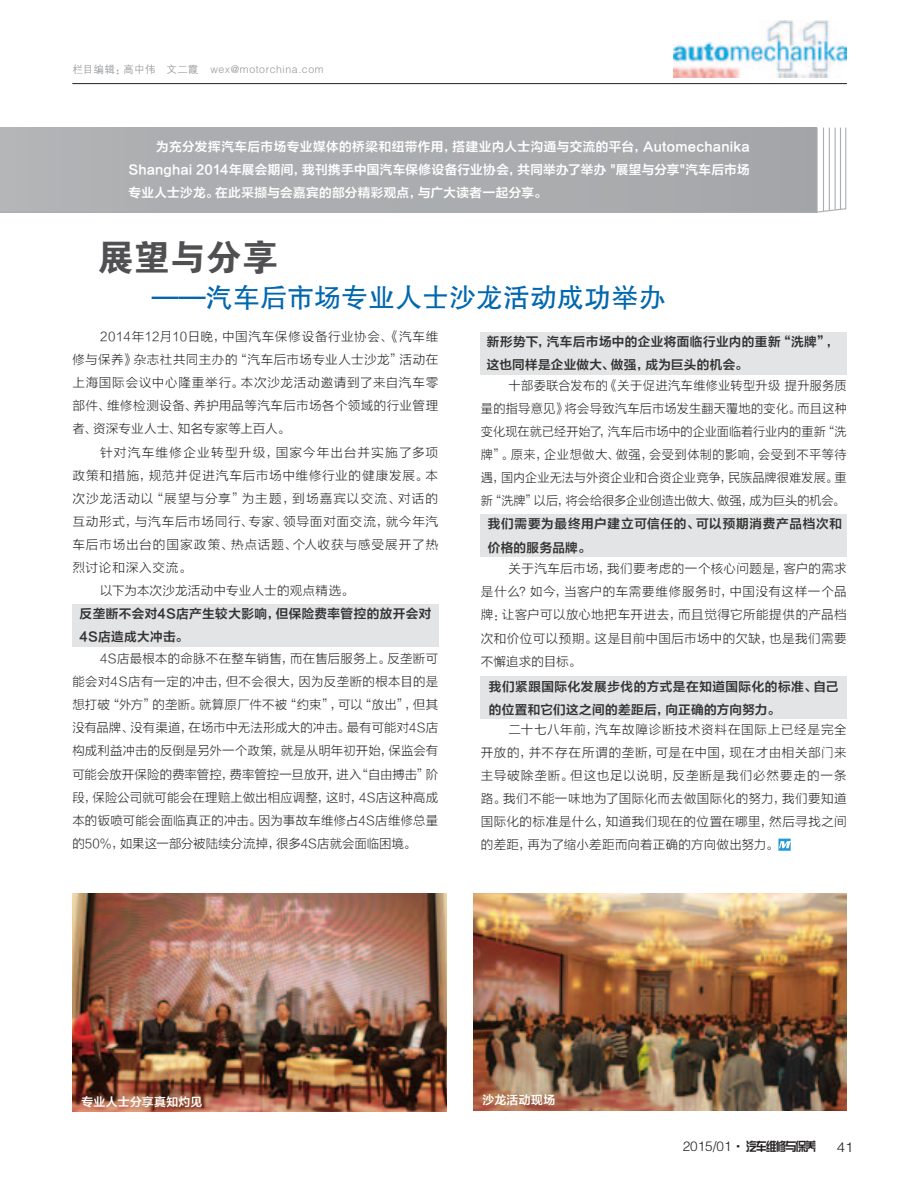
<style>
.page{position:relative;width:915px;height:1191px;background:#fff}
.page>*{position:absolute;margin:0;border:0;box-sizing:border-box;transform-origin:0 0}
.t1{font:36px "FZDHTJW GB1 0";color:#505052}
.t2{font:27px "FZHTJW GB1 0";color:#0067af}
.t3{font:13.5px "FZZDXJW GB1 0";color:#232021}
.t4{font:13.5px "FZZDXJW GB1 0";color:#232021;scale:1.1 1}
.t5{font:12.6px/23.1px "FZLTXHK";letter-spacing:.025em;color:#333233;text-align:justify}
.t6{font:12.6px/23.1px "FZLTZCHK GBK1 0";letter-spacing:.035em;color:#333233}
.t7{font:12.6px/23.1px "FZLTZCHK GBK1 0";letter-spacing:.03em;color:#fff;text-align:justify}
.t8{font:12.6px "FZLTXHK";letter-spacing:.045em;color:#333233}
.t9{font:12.6px "FZLTXHK";letter-spacing:.055em;color:#333233}
.t10{font:12.6px "FZLTXHK";letter-spacing:.075em;color:#333233}
.t11{font:12.6px "FZLTXHK";letter-spacing:.06em;color:#333233}
.t12{font:12.6px "FZLTXHK";letter-spacing:.085em;color:#333233}
.t13{font:12.6px "FZLTXHK";letter-spacing:.005em;color:#333233}
.t14{font:11.85px "FZLTZCHK GBK1 0";letter-spacing:.025em;color:#fff}
.t15{font:10.5px "FZZDXJW GB1 0";letter-spacing:.055em;color:#949699}
.s1{font-family:"H Yk 1 gj";font-size:12.3px}
</style>
<div class="page">
<hr style="left:72px;top:83px;width:774px;height:1px;background:#232021">
<img style="left:673px;top:21px;width:173px;height:56px">
<div style="left:480px;top:676px;width:366px;height:43px;background:#e3e4e5"></div>
<div style="left:480px;top:514px;width:366px;height:43px;background:#e3e4e5"></div>
<div style="left:72px;top:604px;width:366px;height:42px;background:#e3e4e5"></div>
<div style="left:0;top:127px;width:846px;height:86px;background:#aaadaf"></div>
<hr style="left:839px;top:128px;width:1px;height:81px;background:#abadb0">
<hr style="left:828px;top:128px;width:1px;height:82px;background:#abadb0">
<hr style="left:822px;top:128px;width:1px;height:83px;background:#abadb0">
<hr style="left:816px;top:128px;width:1px;height:85px;background:#abadb0">
<hr style="left:834px;top:128px;width:1px;height:81px;background:#abadb0">
<img style="left:72px;top:893px;width:374px;height:218px">
<img style="left:473px;top:893px;width:372px;height:217px">
<svg style="left:778px;top:838px;width:12px;height:12px"></svg>
<div style="left:480px;top:332px;width:366px;height:42px;background:#e3e4e5"></div>
<p class="t15" style="left:72px;top:63px;width:253px">栏目编辑：高中伟 文二霞 wex@motorchina.com</p>
<p class="t7" style="left:128px;top:135px;width:622px;text-indent:28px">为充分发挥汽车后市场专业媒体的桥梁和纽带作用，搭建业内人士沟通与交流的平台，Automechanika Shanghai 2014年展会期间，我刊携手中国汽车保修设备行业协会，共同举办了举办 "展望与分享"汽车后市场专业人士沙龙。在此采撷与会嘉宾的部分精彩观点，与广大读者一起分享。</p>
<h1 class="t1" style="left:98px;top:237px;width:181px">展望与分享</h1>
<h2 class="t2" style="left:152px;top:283px;width:514px">——汽车后市场专业人士沙龙活动成功举办</h2>
<p class="t5" style="left:72px;top:325px;width:367px;text-indent:28px">2014年12月10日晚，中国汽车保修设备行业协会、《汽车维修与保养》杂志社共同主办的“汽车后市场专业人士沙龙”活动在上海国际会议中心隆重举行。本次沙龙活动邀请到了来自汽车零部件、维修检测设备、养护用品等汽车后市场各个领域的行业管理者、资深专业人士、知名专家等上百人。</p>
<p class="t12" style="left:100px;top:445px;width:340px">针对汽车维修企业转型升级，国家今年出台并实施了多项</p>
<p class="t9" style="left:72px;top:468px;width:367px">政策和措施，规范并促进汽车后市场中维修行业的健康发展。本</p>
<p class="t10" style="left:72px;top:491px;width:367px">次沙龙活动以“展望与分享”为主题，到场嘉宾以交流、对话的</p>
<p class="t8" style="left:72px;top:514px;width:367px">互动形式，与汽车后市场同行、专家、领导面对面交流，就今年汽</p>
<p class="t11" style="left:72px;top:538px;width:367px">车后市场出台的国家政策、热点话题、个人收获与感受展开了热</p>
<p class="t8" style="left:72px;top:561px;width:121px">烈讨论和深入交流。</p>
<p class="t13" style="left:100px;top:584px;width:255px">以下为本次沙龙活动中专业人士的观点精选。</p>
<p class="t6" style="left:486px;top:330px;width:353px">新形势下，汽车后市场中的企业将面临行业内的重新“洗牌”，这也同样是企业做大、做强，成为巨头的机会。</p>
<p class="t5" style="left:480px;top:374px;width:367px;text-indent:28px">十部委联合发布的《关于促进汽车维修业转型升级 提升服务质量的指导意见》将会导致汽车后市场发生翻天覆地的变化。而且这种变化现在就已经开始了，汽车后市场中的企业面临着行业内的重新“洗牌”。原来，企业想做大、做强，会受到体制的影响，会受到不平等待遇，国内企业无法与外资企业和合资企业竞争，民族品牌很难发展。重新“洗牌”以后，将会给很多企业创造出做大、做强，成为巨头的机会。</p>
<p class="t6" style="left:487px;top:513px;width:355px">我们需要为最终用户建立可信任的、可以预期消费产品档次和价格的服务品牌。</p>
<p class="t5" style="left:480px;top:557px;width:367px;text-indent:28px">关于汽车后市场，我们要考虑的一个核心问题是，客户的需求是什么？如今，当客户的车需要维修服务时，中国没有这样一个品牌：让客户可以放心地把车开进去，而且觉得它所能提供的产品档次和价位可以预期。这是目前中国后市场中的欠缺，也是我们需要不懈追求的目标。</p>
<p class="t6" style="left:80px;top:602px;width:353px">反垄断不会对4S店产生较大影响，但保险费率管控的放开会对<br>4S店造成大冲击。</p>
<p class="t5" style="left:72px;top:647px;width:367px;text-indent:28px">4S店最根本的命脉不在整车销售，而在售后服务上。反垄断可能会对4S店有一定的冲击，但不会很大，因为反垄断的根本目的是想打破“外方”的垄断。就算原厂件不被“约束”，可以“放出”，但其没有品牌、没有渠道，在场市中无法形成大的冲击。最有可能对4S店构成利益冲击的反倒是另外一个政策，就是从明年初开始，保监会有可能会放开保险的费率管控，费率管控一旦放开，进入“自由搏击”阶段，保险公司就可能会在理赔上做出相应调整，这时，4S店这种高成本的钣喷可能会面临真正的冲击。因为事故车维修占4S店维修总量的50%，如果这一部分被陆续分流掉，很多4S店就会面临困境。</p>
<p class="t6" style="left:488px;top:675px;width:351px">我们紧跟国际化发展步伐的方式是在知道国际化的标准、自己的位置和它们这之间的差距后，向正确的方向努力。</p>
<p class="t5" style="left:480px;top:718px;width:367px;text-indent:28px">二十七八年前，汽车故障诊断技术资料在国际上已经是完全开放的，并不存在所谓的垄断，可是在中国，现在才由相关部门来主导破除垄断。但这也足以说明，反垄断是我们必然要走的一条路。我们不能一味地为了国际化而去做国际化的努力，我们要知道国际化的标准是什么，知道我们现在的位置在哪里，然后寻找之间的差距，再为了缩小差距而向着正确的方向做出努力。</p>
<p class="t14" style="left:81px;top:1095px;width:123px">专业人士分享真知灼见</p>
<p class="t14" style="left:482px;top:1093px;width:74px">沙龙活动现场</p>
<p class="t3" style="left:682px;top:1139px;width:135px">2015/01·<span class="s1">汽车维修与保养</span></p>
<p class="t4" style="left:836px;top:1139px;width:17px">41</p>
</div>
